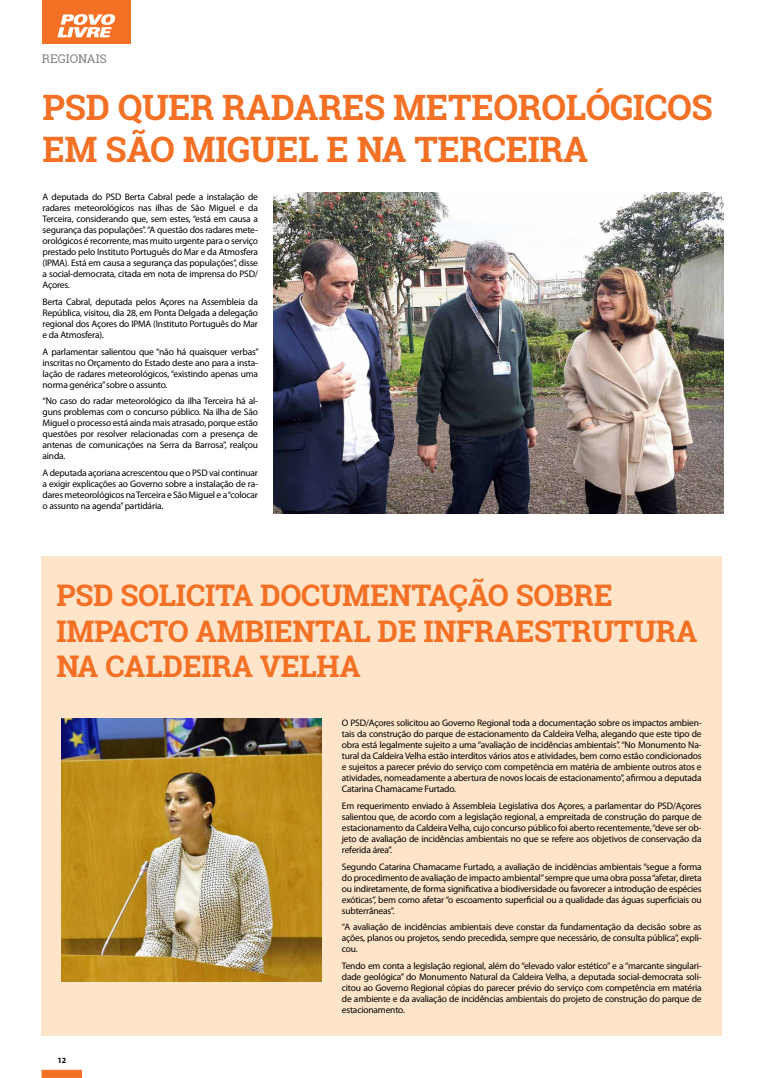
<style>
.page{position:relative;width:766px;height:1078px;background:#fff}
.page>*{position:absolute;margin:0;border:0;box-sizing:border-box;transform-origin:0 0}
.t1{font:700 35px/42px "Roboto Slab";letter-spacing:-.01em;color:#f37024}
.t2{font:700 29.7px/35.7px "Roboto Slab";letter-spacing:-.01em;color:#f37024}
.t3{font:12px "Roboto Slab";color:#808285}
.t4{font:9.5px/11px "Myriad Pro";letter-spacing:-.02em;color:#000;text-align:justify}
.t5{font:700 8px "Myriad Pro";color:#000}
</style>
<div class="page">
<div style="left:42px;top:1069px;width:40px;height:8px;background:#f37024;border:1px solid #f37024"></div>
<div style="left:42px;top:556px;width:679px;height:479px;background:#fee4c9"></div>
<div style="left:42px;top:0;width:89px;height:44px;background:#f37024"></div>
<svg style="left:57px;top:14px;width:58px;height:23px"></svg>
<img style="left:273px;top:193px;width:450px;height:320px">
<img style="left:62px;top:718px;width:259px;height:263px">
<hr style="left:765px;top:826px;width:1px;height:251px;background:#f68b1f">
<p class="t3" style="left:42px;top:51px;width:9px">REGIONAI</p>
<p class="t3" style="left:100px;top:51px;width:9px">S</p>
<h1 class="t1" style="left:43px;top:86px;width:668px">PSD QUER RADARES METEOROLÓGICOS<br>EM SÃO MIGUEL E NA TERCEIRA</h1>
<p class="t4" style="left:43px;top:191px;width:217px">A deputada do PSD Berta Cabral pede a instalação de radares meteorológicos nas ilhas de São Miguel e da Terceira, considerando que, sem estes, “está em causa a segurança das populações”. “A questão dos radares mete&shy;orológicos é recorrente, mas muito urgente para o serviço prestado pelo I nstituto Português do Mar e da Atmosfera (IPMA). Está em causa a segurança das populações”, disse a social-democrata, citada em nota de imprensa do PSD/ Açores.</p>
<p class="t4" style="left:43px;top:296px;width:217px">Berta Cabral, deputada pelos Açores na Assembleia da República, visitou, dia 28, em Ponta Delgada a delegação regional dos Açores do IPMA (I nstituto Português do Mar e da Atmosfera).</p>
<p class="t4" style="left:43px;top:345px;width:218px">A parlamentar salientou que “não há quaisquer verbas” inscritas no Orçamento do Estado deste ano para a insta&shy;lação de radares meteorológicos, “existindo apenas uma norma genérica” sobre o assunto.</p>
<p class="t4" style="left:43px;top:395px;width:217px">“No caso do radar meteorológico da ilha Terceira há al&shy;guns problemas com o concurso público. Na ilha de São Miguel o processo está ainda mais atrasado, porque estão questões por resolver relacionadas com a presença de antenas de comunicações na Serra da Barrosa”, realçou ainda.</p>
<p class="t4" style="left:43px;top:467px;width:217px">A deputada açoriana acrescentou que o PSD vai continuar a exigir explicações ao Governo sobre a instalação de ra&shy;dares meteorológicos na Terceira e São Miguel e a “colocar o assunto na agenda” partidária.</p>
<h2 class="t2" style="left:56px;top:577px;width:642px">PSD SOLICITA DOCUMENTAÇÃO SOBRE<br>IMPACTO AMBIENTAL DE INFRAESTRUTURA<br>NA CALDEIRA VELHA</h2>
<p class="t5" style="left:57px;top:1054px;width:10px">12</p>
<p class="t4" style="left:342px;top:717px;width:361px">O PSD/Açores solicitou ao Governo Regional toda a documentação sobre os impactos ambien&shy;tais da construção do parque de estacionamento da Caldeira Velha, alegando que este tipo de obra está legalmente sujeito a uma “avaliação de incidências ambientais”. “No Monumento Na&shy;tural da Caldeira Velha estão interditos vários atos e atividades, bem como estão condicionados e sujeitos a parecer prévio do serviço com competência em matéria de ambiente outros atos e atividades, nomeadamente a abertura de novos locais de estacionamento”, afirmou a deputada Catarina Chamacame Furtado.</p>
<p class="t4" style="left:342px;top:799px;width:361px">Em requerimento enviado à Assembleia Legislativa dos Açores, a parlamentar do PSD/Açores salientou que, de acordo com a legislação regional, a empreitada de construção do parque de estacionamento da Caldeira Velha, cujo concurso público foi aberto recentemente, “deve ser ob&shy;jeto de avaliação de incidências ambientais no que se refere aos objetivos de conservação da referida área”.</p>
<p class="t4" style="left:342px;top:860px;width:361px">Segundo Catarina Chamacame Furtado, a avaliação de incidências ambientais “segue a forma do procedimento de avaliação de impacto ambiental” sempre que uma obra possa “afetar, direta ou indiretamente, de forma significativa a biodiversidade ou favorecer a introdução de espécies exóticas”, bem como afetar “o escoamento superficial ou a qualidade das águas superficiais ou subterrâneas”.</p>
<p class="t4" style="left:342px;top:921px;width:361px">“A avaliação de incidências ambientais deve constar da fundamentação da decisão sobre as ações, planos ou projetos, sendo precedida, sempre que necessário, de consulta pública”, expli&shy;cou.</p>
<p class="t4" style="left:342px;top:959px;width:361px">Tendo em conta a legislação regional, além do “elevado valor estético” e a “marcante singulari&shy;dade geológica” do Monumento Natural da Caldeira Velha, a deputada social-democrata soli&shy;citou ao Governo Regional cópias do parecer prévio do serviço com competência em matéria de ambiente e da avaliação de incidências ambientais do projeto de construção do parque de estacionamento.</p>
</div>
